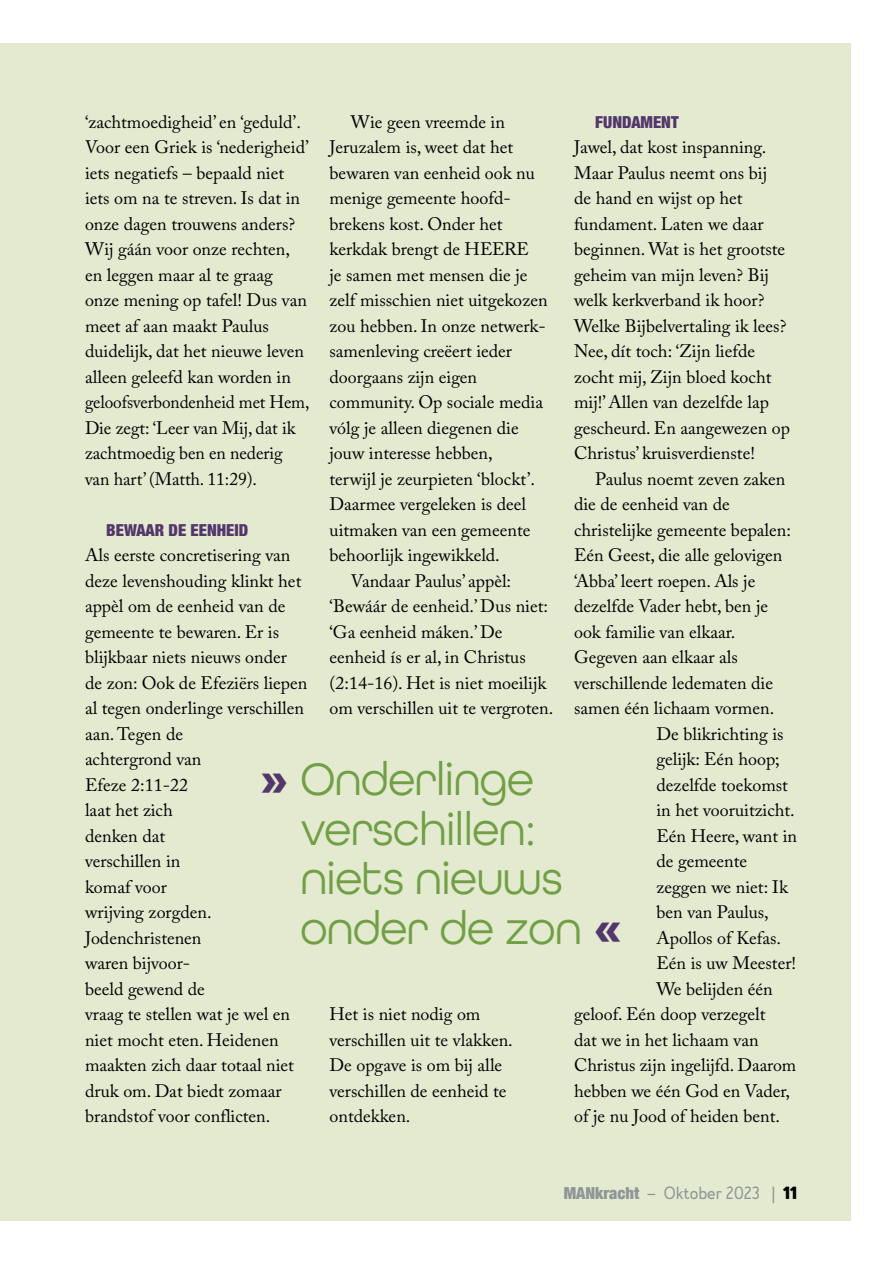
<style>
.page{position:relative;width:893px;height:1263px;background:#fff}
.page>*{position:absolute;margin:0;border:0;box-sizing:border-box;transform-origin:0 0}
.t1{font:48px/49.5px "All Round Gothic W01";letter-spacing:-.01em;color:#709f45;scale:.95 1}
.t2{font:18px/25.5px "Adobe Caslon Pro";color:#000}
.t3{font:900 condensed 16.5px "Helvetica Neue";color:#53376b}
.t4{font:16.5px "Merlo Neue";color:#8e9698}
.t5{font:900 condensed 16.5px "Helvetica Neue";color:#8e9698}
.s1{font-weight:700;color:#53376b}
.s2{font-family:"Helvetica Neue";font-weight:900;font-stretch:condensed}
.s3{font-weight:700;color:#000}
</style>
<div class="page">
<div style="left:0;top:43px;width:850px;height:1177px;background:#e4ead0"></div>
<p class="t2" style="left:85px;top:109px;width:226px">‘zachtmoedigheid’ en ‘geduld’.<br>Voor een Griek is ‘nederigheid’ iets negatiefs – bepaald niet iets om na te streven. Is dat in onze dagen trouwens anders?<br>Wij gáán voor onze rechten, en leggen maar al te graag onze mening op tafel! Dus van meet af aan maakt Paulus duidelijk, dat het nieuwe leven alleen geleefd kan worden in geloofsverbondenheid met Hem,<br>Die zegt: ‘Leer van Mij, dat ik zachtmoedig ben en nederig van hart’ (Matth. 11:29).</p>
<p class="t3" style="left:106px;top:520px;width:144px">BEWAAR DE EENHEID</p>
<p class="t2" style="left:85px;top:542px;width:224px">Als eerste concretisering van deze levenshouding klinkt het appèl om de eenheid van de gemeente te bewaren. Er is blijkbaar niets nieuws onder de zon: Ook de Efeziërs liepen al tegen onderlinge verschillen aan. Tegen de<br>achtergrond van<br>Efeze 2:11-22<br>laat het zich<br>denken dat<br>verschillen in<br>komaf voor<br>wrijving zorgden.<br>Jodenchristenen<br>waren bijvoor-<br>beeld gewend de<br>vraag te stellen wat je wel en niet mocht eten. Heidenen maakten zich daar totaal niet druk om. Dat biedt zomaar brandstof voor conflicten.</p>
<p class="t2" style="left:351px;top:109px;width:156px">Wie geen vreemde in</p>
<p class="t2" style="left:330px;top:134px;width:185px">Jeruzalem is, weet dat het</p>
<p class="t2" style="left:330px;top:160px;width:207px">bewaren van eenheid ook nu</p>
<p class="t2" style="left:330px;top:185px;width:183px">menige gemeente hoofd-</p>
<p class="t2" style="left:330px;top:211px;width:174px">brekens kost. Onder het</p>
<p class="t2" style="left:330px;top:236px;width:201px">kerkdak brengt de HEERE</p>
<p class="t2" style="left:330px;top:262px;width:200px">je samen met mensen die je</p>
<p class="t2" style="left:330px;top:287px;width:220px">zelf misschien niet uitgekozen</p>
<p class="t2" style="left:330px;top:313px;width:218px">zou hebben. In onze netwerk-</p>
<p class="t2" style="left:330px;top:338px;width:184px">samenleving creëert ieder</p>
<p class="t2" style="left:330px;top:364px;width:149px">doorgaans zijn eigen</p>
<p class="t2" style="left:330px;top:389px;width:215px">community. Op sociale media</p>
<p class="t2" style="left:330px;top:415px;width:191px">vólg je alleen diegenen die</p>
<p class="t2" style="left:330px;top:440px;width:165px">jouw interesse hebben,</p>
<p class="t2" style="left:330px;top:466px;width:207px">terwijl je zeurpieten ‘blockt’.</p>
<p class="t2" style="left:330px;top:491px;width:198px">Daarmee vergeleken is deel</p>
<p class="t2" style="left:330px;top:517px;width:202px">uitmaken van een gemeente</p>
<p class="t2" style="left:330px;top:542px;width:172px">behoorlijk ingewikkeld.</p>
<p class="t2" style="left:351px;top:568px;width:162px">Vandaar Paulus’ appèl:</p>
<p class="t2" style="left:330px;top:593px;width:220px">‘Bewáár de eenheid.’ Dus niet:</p>
<p class="t2" style="left:330px;top:619px;width:175px">‘Ga eenheid máken.’ De</p>
<p class="t2" style="left:330px;top:644px;width:198px">eenheid ís er al, in Christus</p>
<p class="t2" style="left:330px;top:670px;width:218px">(2:14-16). Het is niet moeilijk</p>
<p class="t2" style="left:330px;top:695px;width:225px">om verschillen uit te vergroten.</p>
<p class="t3" style="left:595px;top:112px;width:85px">FUNDAMENT</p>
<p class="t2" style="left:574px;top:134px;width:217px">Jawel, dat kost inspanning.<br>Maar Paulus neemt ons bij<br>de hand en wijst op het fundament. Laten we daar beginnen. Wat is het grootste geheim van mijn leven? Bij welk kerkverband ik hoor?<br>Welke Bijbelvertaling ik lees?<br>Nee, dít toch: ‘Zijn liefde zocht mij, Zijn bloed kocht mij!’ Allen van dezelfde lap gescheurd. En aangewezen op<br>Christus’ kruisverdienste!</p>
<p class="t2" style="left:595px;top:466px;width:192px">Paulus noemt zeven zaken</p>
<p class="t2" style="left:574px;top:491px;width:157px">die de eenheid van de</p>
<p class="t2" style="left:574px;top:517px;width:218px">christelijke gemeente bepalen:</p>
<p class="t2" style="left:574px;top:542px;width:210px">Eén Geest, die alle gelovigen</p>
<p class="t2" style="left:574px;top:568px;width:183px">‘Abba’ leert roepen. Als je</p>
<p class="t2" style="left:574px;top:593px;width:196px">dezelfde Vader hebt, ben je</p>
<p class="t2" style="left:574px;top:619px;width:163px">ook familie van elkaar.</p>
<p class="t2" style="left:574px;top:644px;width:165px">Gegeven aan elkaar als</p>
<p class="t2" style="left:574px;top:670px;width:200px">verschillende ledematen die</p>
<p class="t2" style="left:574px;top:695px;width:202px">samen één lichaam vormen.</p>
<p class="t2" style="left:656px;top:721px;width:129px">De blikrichting is</p>
<p class="t2" style="left:656px;top:746px;width:125px">gelijk: Eén hoop;</p>
<p class="t2" style="left:656px;top:772px;width:133px">dezelfde toekomst</p>
<p class="t2" style="left:656px;top:797px;width:140px">in het vooruitzicht.</p>
<p class="t2" style="left:656px;top:823px;width:142px">Eén Heere, want in</p>
<p class="t2" style="left:656px;top:848px;width:92px">de gemeente</p>
<p class="t2" style="left:656px;top:874px;width:133px">zeggen we niet: Ik</p>
<p class="t2" style="left:656px;top:899px;width:114px">ben van Paulus,</p>
<p class="t2" style="left:656px;top:925px;width:126px">Apollos of Kefas.</p>
<p class="t2" style="left:656px;top:950px;width:141px">Eén is uw Meester!</p>
<p class="t2" style="left:656px;top:976px;width:118px">We belijden één</p>
<p class="t2" style="left:574px;top:1001px;width:193px">geloof. Eén doop verzegelt</p>
<p class="t2" style="left:574px;top:1027px;width:186px">dat we in het lichaam van</p>
<p class="t2" style="left:574px;top:1052px;width:224px">Christus zijn ingelijfd. Daarom</p>
<p class="t2" style="left:574px;top:1078px;width:217px">hebben we één God en Vader,</p>
<p class="t2" style="left:574px;top:1103px;width:208px">of je nu Jood of heiden bent.</p>
<h1 class="t1" style="left:300px;top:754px;width:340px;text-indent:-40px"><span class="s1">»</span> Onderlinge verschillen: niets nieuws onder de zon <span class="s1">«</span></h1>
<p class="t2" style="left:330px;top:1001px;width:185px">Het is niet nodig om verschillen uit te vlakken.<br>De opgave is om bij alle verschillen de eenheid te ontdekken.</p>
<p class="t5" style="left:564px;top:1183px;width:12px">MAN</p>
<p class="t4" style="left:595px;top:1182px;width:204px"><span class="s2">KRACHT</span> – Oktober 2023 | <span class="s3">11</span></p>
</div>
